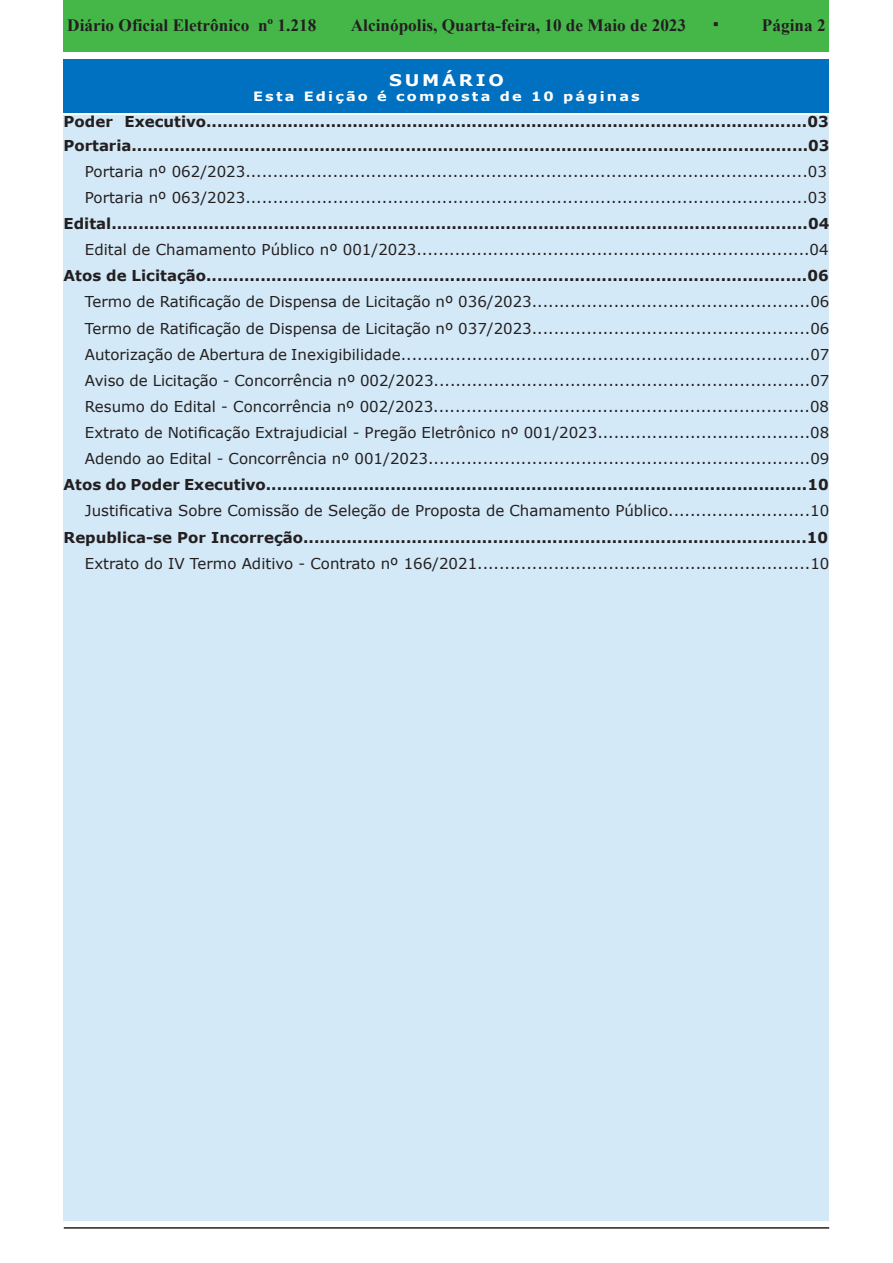
<style>
.page{position:relative;width:893px;height:1263px;background:#fff}
.page>*{position:absolute;margin:0;border:0;box-sizing:border-box;transform-origin:0 0}
.t1{font:700 17.25px "Times New Roman";color:#231f20}
.t2{font:700 16.05px "Verdana";letter-spacing:.15em;color:#fff;scale:1.13 1}
.t3{font:15px "Verdana";color:#231f20}
.t4{font:700 15px "Verdana";color:#231f20}
.t5{font:700 12.9px "Verdana";letter-spacing:.15em;color:#fff;scale:1.13 1}
.s1{font-family:"Verdana";font-size:21px}
</style>
<div class="page">
<div style="left:64px;top:0;width:765px;height:51px;background:#45b749"></div>
<hr style="left:64px;top:1227px;width:765px;height:2px;background:#231f20">
<div style="left:64px;top:60px;width:765px;height:53px;background:#0070c0"></div>
<div style="left:64px;top:115px;width:765px;height:1105px;background:#d4e9f7"></div>
<p class="t1" style="left:67px;top:13px;width:251px">Diário Oficial Eletrônico nº 1.218</p>
<p class="t1" style="left:351px;top:13px;width:370px">Alcinópolis, Quarta-feira, 10 de Maio de 2023 <span class="s1">·</span></p>
<p class="t1" style="left:762px;top:13px;width:65px">Página 2</p>
<p class="t2" style="left:389px;top:69px;width:103px">SUMÁRIO</p>
<p class="t5" style="left:253px;top:87px;width:344px">Esta Edição é composta de 10 páginas</p>
<p class="t4" style="left:64px;top:111px;width:767px">Poder Executivo...............................................................................................................03</p>
<p class="t4" style="left:64px;top:135px;width:767px">Portaria..............................................................................................................................03</p>
<p class="t3" style="left:85px;top:161px;width:743px">Portaria nº 062/2023.......................................................................................................03</p>
<p class="t3" style="left:85px;top:187px;width:743px">Portaria nº 063/2023.......................................................................................................03</p>
<p class="t4" style="left:64px;top:213px;width:767px">Edital.................................................................................................................................04</p>
<p class="t3" style="left:85px;top:239px;width:745px">Edital de Chamamento Público nº 001/2023........................................................................04</p>
<p class="t4" style="left:64px;top:265px;width:767px">Atos de Licitação...............................................................................................................06</p>
<p class="t3" style="left:85px;top:292px;width:746px">Termo de Ratificação de Dispensa de Licitação nº 036/2023...................................................06</p>
<p class="t3" style="left:85px;top:318px;width:746px">Termo de Ratificação de Dispensa de Licitação nº 037/2023...................................................06</p>
<p class="t3" style="left:85px;top:344px;width:746px">Autorização de Abertura de Inexigibilidade...........................................................................07</p>
<p class="t3" style="left:85px;top:370px;width:746px">Aviso de Licitação - Concorrência nº 002/2023.....................................................................07</p>
<p class="t3" style="left:85px;top:396px;width:746px">Resumo do Edital - Concorrência nº 002/2023.....................................................................08</p>
<p class="t3" style="left:85px;top:422px;width:746px">Extrato de Notificação Extrajudicial - Pregão Eletrônico nº 001/2023.......................................08</p>
<p class="t3" style="left:85px;top:448px;width:746px">Adendo ao Edital - Concorrência nº 001/2023......................................................................09</p>
<p class="t4" style="left:64px;top:474px;width:767px">Atos do Poder Executivo....................................................................................................10</p>
<p class="t3" style="left:85px;top:501px;width:746px">Justificativa Sobre Comissão de Seleção de Proposta de Chamamento Público..........................10</p>
<p class="t4" style="left:64px;top:526px;width:766px">Republica-se Por Incorreção.............................................................................................10</p>
<p class="t3" style="left:85px;top:553px;width:746px">Extrato do IV Termo Aditivo - Contrato nº 166/2021.............................................................10</p>
</div>
